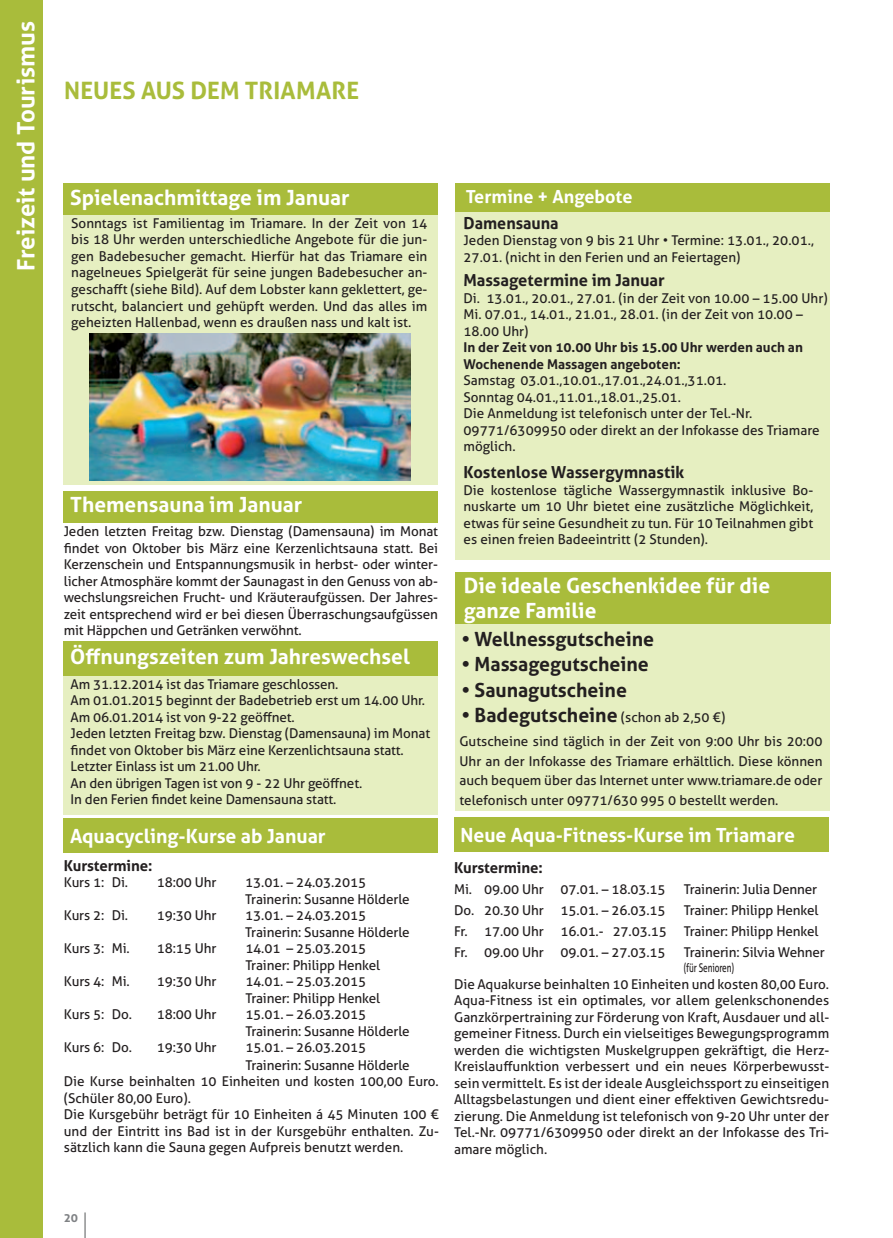
<style>
.page{position:relative;width:893px;height:1238px;background:#fff}
.page>*{position:absolute;margin:0;border:0;box-sizing:border-box;transform-origin:0 0}
.t1{font:700 24px "Aller";color:#fff}
.t2{font:700 24px "Aller";letter-spacing:.005em;color:#a9bc3b}
.t3{font:700 21px/25.2px "Aller";color:#fff}
.t4{font:700 19.5px "Aller";color:#231f20}
.t5{font:700 19.5px "Aller";color:#fff}
.t6{font:700 18px "Aller";color:#fff}
.t7{font:700 16.5px "Aller";color:#231f20}
.t8{font:700 15px "Aller";color:#231f20}
.t9{font:13.5px/16.5px "Aller";letter-spacing:-.01em;color:#231f20}
.t10{font:700 13.5px/16.5px "Aller";color:#231f20}
.t11{font:12px "Aller";letter-spacing:-.01em;color:#231f20;scale:.69 1}
.t12{font:700 12px "Aller";color:#808285}
.s1{font-weight:400;font-size:13.5px}
</style>
<div class="page">
<svg style="left:85px;top:1212px;width:1px;height:25px"></svg>
<div style="left:0;top:0;width:43px;height:1237px;background:#a9bc3b"></div>
<div style="left:455px;top:206px;width:374px;height:353px;background:#e6efc1"></div>
<div style="left:455px;top:184px;width:374px;height:28px;background:#a9bc3b"></div>
<div style="left:64px;top:652px;width:374px;height:162px;background:#e6efc1"></div>
<div style="left:64px;top:208px;width:374px;height:277px;background:#e6efc1"></div>
<div style="left:64px;top:641px;width:374px;height:35px;background:#a9bc3b"></div>
<div style="left:455px;top:591px;width:374px;height:219px;background:#e6efc1"></div>
<div style="left:455px;top:572px;width:375px;height:52px;background:#a9bc3b"></div>
<div style="left:64px;top:184px;width:374px;height:31px;background:#a9bc3b"></div>
<div style="left:64px;top:490px;width:374px;height:32px;background:#a9bc3b"></div>
<div style="left:64px;top:818px;width:374px;height:35px;background:#a9bc3b"></div>
<div style="left:454px;top:817px;width:374px;height:35px;background:#a9bc3b"></div>
<img style="left:89px;top:334px;width:322px;height:146px">
<h1 class="t1" style="left:11px;top:270px;width:251px;rotate:-90deg">Freizeit und Tourismus</h1>
<h1 class="t2" style="left:64px;top:76px;width:296px">Neues aus dem triamare</h1>
<h2 class="t3" style="left:70px;top:185px;width:281px">Spielenachmittage im Januar</h2>
<p class="t9" style="left:71px;top:215px;width:358px;text-align:justify">Sonntags ist Familientag im Triamare. In der Zeit von 14 bis 18 Uhr werden unterschiedliche Angebote für die jun&shy;gen Badebesucher gemacht. Hierfür hat das Triamare ein nagelneues Spielgerät für seine jungen Badebesucher an&shy;geschafft (siehe Bild). Auf dem Lobster kann geklettert, ge&shy;rutscht, balanciert und gehüpft werden. Und das alles im geheizten Hallenbad, wenn es draußen nass und kalt ist.</p>
<h2 class="t3" style="left:70px;top:492px;width:234px">Themensauna im Januar</h2>
<p class="t9" style="left:64px;top:523px;width:376px;text-align:justify">Jeden letzten Freitag bzw. Dienstag (Damensauna) im Monat findet von Oktober bis März eine Kerzenlichtsauna statt. Bei Kerzenschein und Entspannungsmusik in herbst- oder winter&shy;licher Atmosphäre kommt der Saunagast in den Genuss von ab&shy;wechslungsreichen Frucht- und Kräuteraufgüssen. Der Jahres&shy;zeit entsprechend wird er bei diesen Überraschungsaufgüssen mit Häppchen und Getränken verwöhnt.</p>
<h2 class="t3" style="left:70px;top:644px;width:341px">Öffnungszeiten zum Jahreswechsel</h2>
<p class="t9" style="left:71px;top:675px;width:361px">Am 31.12.2014 ist das Triamare geschlossen.<br>Am 01.01.2015 beginnt der Badebetrieb erst um 14.00 Uhr.<br>Am 06.01.2014 ist von 9-22 geöffnet.<br>Jeden letzten Freitag bzw. Dienstag (Damensauna) im Monat findet von Oktober bis März eine Kerzenlichtsauna statt.<br>Letzter Einlass ist um 21.00 Uhr.<br>An den übrigen Tagen ist von 9 - 22 Uhr geöffnet.<br>In den Ferien findet keine Damensauna statt.</p>
<h3 class="t5" style="left:70px;top:824px;width:257px">Aquacycling-Kurse ab Januar</h3>
<p class="t8" style="left:64px;top:856px;width:90px">Kurstermine:</p>
<p class="t9" style="left:64px;top:874px;width:66px">Kurs 1: Di.</p>
<p class="t9" style="left:157px;top:874px;width:61px">18:00 Uhr</p>
<p class="t9" style="left:245px;top:874px;width:166px">13.01. – 24.03.2015<br>Trainerin: Susanne Hölderle</p>
<p class="t9" style="left:64px;top:907px;width:66px">Kurs 2: Di.</p>
<p class="t9" style="left:157px;top:907px;width:61px">19:30 Uhr</p>
<p class="t9" style="left:245px;top:907px;width:166px">13.01. – 24.03.2015<br>Trainerin: Susanne Hölderle</p>
<p class="t9" style="left:64px;top:940px;width:67px">Kurs 3: Mi.</p>
<p class="t9" style="left:157px;top:940px;width:61px">18:15 Uhr</p>
<p class="t9" style="left:245px;top:940px;width:136px">14.01 – 25.03.2015<br>Trainer: Philipp Henkel</p>
<p class="t9" style="left:64px;top:973px;width:67px">Kurs 4: Mi.</p>
<p class="t9" style="left:157px;top:973px;width:61px">19:30 Uhr</p>
<p class="t9" style="left:245px;top:973px;width:136px">14.01. – 25.03.2015<br>Trainer: Philipp Henkel</p>
<p class="t9" style="left:64px;top:1006px;width:70px">Kurs 5: Do.</p>
<p class="t9" style="left:157px;top:1006px;width:61px">18:00 Uhr</p>
<p class="t9" style="left:245px;top:1006px;width:166px">15.01. – 26.03.2015<br>Trainerin: Susanne Hölderle</p>
<p class="t9" style="left:64px;top:1039px;width:70px">Kurs 6: Do.</p>
<p class="t9" style="left:157px;top:1039px;width:61px">19:30 Uhr</p>
<p class="t9" style="left:245px;top:1039px;width:122px">15.01. – 26.03.2015</p>
<p class="t9" style="left:245px;top:1056px;width:166px">Trainerin: Susanne Hölderle</p>
<p class="t9" style="left:64px;top:1073px;width:377px">Die Kurse beinhalten 10 Einheiten und kosten 100,00 Euro.</p>
<p class="t9" style="left:64px;top:1089px;width:129px">(Schüler 80,00 Euro).</p>
<p class="t9" style="left:64px;top:1106px;width:377px">Die Kursgebühr beträgt für 10 Einheiten á 45 Minuten 100 €</p>
<p class="t9" style="left:64px;top:1122px;width:377px">und der Eintritt ins Bad ist in der Kursgebühr enthalten. Zu-</p>
<p class="t9" style="left:64px;top:1139px;width:341px">sätzlich kann die Sauna gegen Aufpreis benutzt werden.</p>
<h3 class="t6" style="left:466px;top:185px;width:168px">Termine + Angebote</h3>
<p class="t7" style="left:463px;top:213px;width:97px">Damensauna</p>
<p class="t9" style="left:463px;top:232px;width:352px">Jeden Dienstag von 9 bis 21 Uhr • Termine: 13.01., 20.01.,<br>27.01. (nicht in den Ferien und an Feiertagen)</p>
<p class="t7" style="left:463px;top:270px;width:203px">Massagetermine im Januar</p>
<p class="t9" style="left:463px;top:289px;width:366px">Di. 13.01., 20.01., 27.01. (in der Zeit von 10.00 – 15.00 Uhr)<br>Mi. 07.01., 14.01., 21.01., 28.01. (in der Zeit von 10.00 –<br>18.00 Uhr)</p>
<p class="t10" style="left:463px;top:339px;width:341px">In der Zeit von 10.00 Uhr bis 15.00 Uhr werden auch an<br>Wochenende Massagen angeboten:</p>
<p class="t9" style="left:463px;top:372px;width:358px">Samstag 03.01.,10.01.,17.01.,24.01.,31.01.<br>Sonntag 04.01.,11.01.,18.01.,25.01.<br>Die Anmeldung ist telefonisch unter der Tel.-Nr.<br>09771/6309950 oder direkt an der Infokasse des Triamare möglich.</p>
<p class="t7" style="left:463px;top:462px;width:222px">Kostenlose Wassergymnastik</p>
<p class="t9" style="left:463px;top:481px;width:351px;text-align:justify">Die kostenlose tägliche Wassergymnastik inklusive Bo&shy;nuskarte um 10 Uhr bietet eine zusätzliche Möglichkeit, etwas für seine Gesundheit zu tun. Für 10 Teilnahmen gibt es einen freien Badeeintritt (2 Stunden).</p>
<h2 class="t3" style="left:464px;top:572px;width:308px">Die ideale Geschenkidee für die ganze Familie</h2>
<h3 class="t4" style="left:462px;top:626px;width:194px">• Wellnessgutscheine</h3>
<h3 class="t4" style="left:462px;top:652px;width:189px">• Massagegutscheine</h3>
<h3 class="t4" style="left:462px;top:677px;width:167px">• Saunagutscheine</h3>
<h3 class="t4" style="left:462px;top:703px;width:265px">• Badegutscheine <span class="s1">(schon ab 2,50 €)</span></h3>
<p class="t9" style="left:459px;top:731px;width:365px;line-height:19.5px;text-align:justify">Gutscheine sind täglich in der Zeit von 9:00 Uhr bis 20:00<br>Uhr an der Infokasse des Triamare erhältlich. Diese können auch bequem über das Internet unter www.triamare.de oder telefonisch unter 09771/630 995 0 bestellt werden.</p>
<h3 class="t5" style="left:460px;top:823px;width:336px">Neue Aqua-Fitness-Kurse im Triamare</h3>
<p class="t8" style="left:454px;top:858px;width:90px">Kurstermine:</p>
<p class="t9" style="left:454px;top:880px;width:213px">Mi. 09.00 Uhr 07.01. – 18.03.15</p>
<p class="t9" style="left:684px;top:880px;width:135px">Trainerin: Julia Denner</p>
<p class="t9" style="left:454px;top:901px;width:213px">Do. 20.30 Uhr 15.01. – 26.03.15</p>
<p class="t9" style="left:454px;top:899px;width:366px;line-height:21px;text-align:justify;text-indent:230px">Trainer: Philipp Henkel Fr. 17.00 Uhr 16.01.- 27.03.15 Trainer: Philipp Henkel Fr. 09.00 Uhr 09.01. – 27.03.15</p>
<p class="t9" style="left:684px;top:943px;width:143px">Trainerin: Silvia Wehner</p>
<p class="t11" style="left:684px;top:960px;width:75px">(für Senioren)</p>
<p class="t9" style="left:454px;top:975px;width:377px;text-align:justify">Die Aquakurse beinhalten 10 Einheiten und kosten 80,00 Euro.<br>Aqua-Fitness ist ein optimales, vor allem gelenkschonendes Ganzkörpertraining zur Förderung von Kraft, Ausdauer und all&shy;gemeiner Fitness. Durch ein vielseitiges Bewegungsprogramm werden die wichtigsten Muskelgruppen gekräftigt, die Herz-Kreislauffunktion verbessert und ein neues Körperbewusst&shy;sein vermittelt. Es ist der ideale Ausgleichssport zu einseitigen Alltagsbelastungen und dient einer effektiven Gewichtsredu&shy;zierung. Die Anmeldung ist telefonisch von 9-20 Uhr unter der Tel.-Nr. 09771/6309950 oder direkt an der Infokasse des Tri&shy;amare möglich.</p>
<p class="t12" style="left:64px;top:1209px;width:16px">20</p>
</div>
